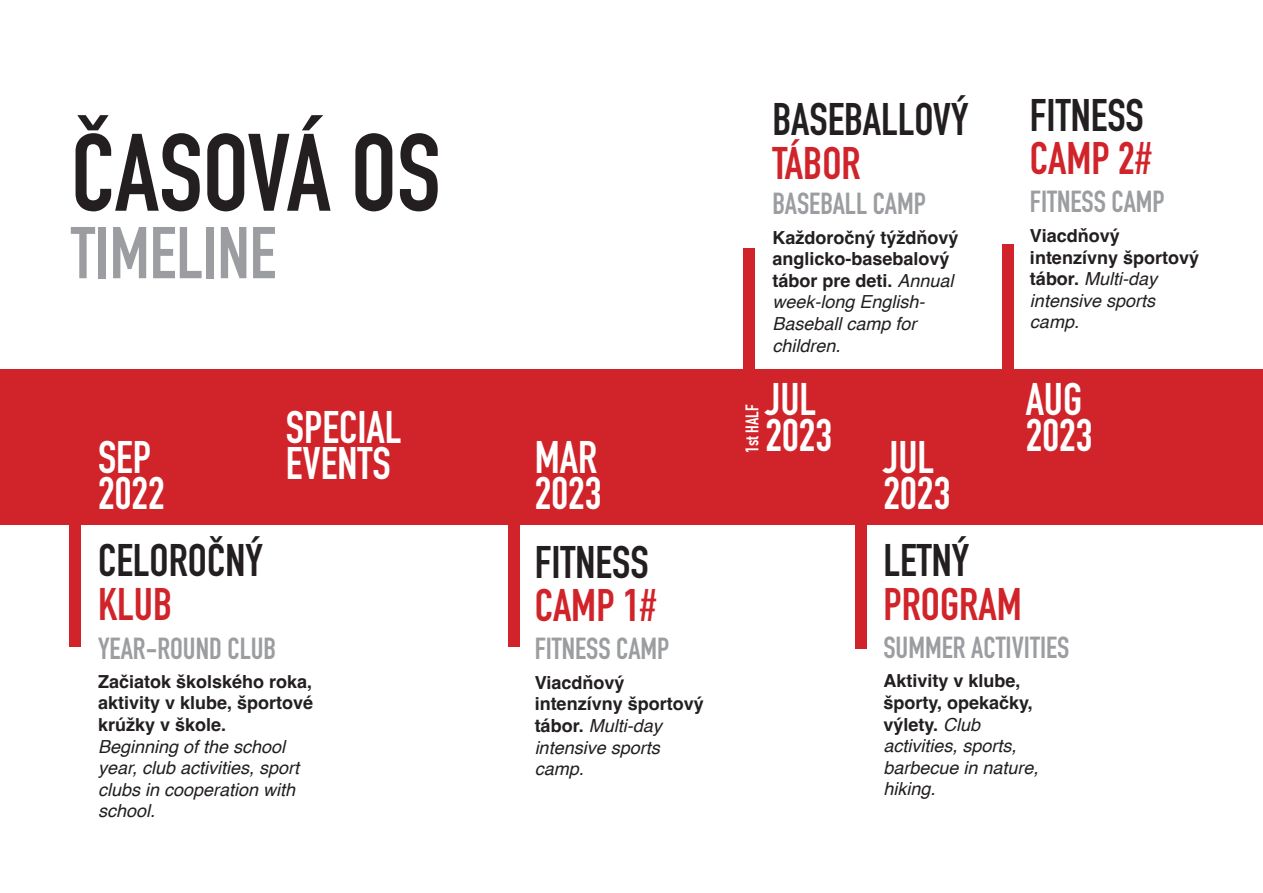
<style>
.page{position:relative;width:1263px;height:893px;background:#fff}
.page>*{position:absolute;margin:0;border:0;box-sizing:border-box;transform-origin:0 0}
.t1{font:700 108px "DIN Condensed";color:#231f20}
.t2{font:700 72px "DIN Condensed";color:#9b9da0}
.t3{font:700 45px/36px "DIN Condensed";color:#fff}
.t4{font:700 45px "DIN Condensed";color:#231f20}
.t5{font:700 45px "DIN Condensed";color:#d1232a}
.t6{font:700 30px "DIN Condensed";color:#9b9da0}
.t7{font:700 18px/21.6px "Helvetica";color:#231f20}
.t8{font:italic 18px/21.6px "Helvetica";color:#231f20}
.t9{font:700 18px "DIN Condensed";color:#fff}
.s1{font-weight:400;font-style:italic}
.s2{font-weight:700;font-style:normal}
</style>
<div class="page">
<div style="left:0;top:369px;width:1263px;height:155px;background:#d1232a"></div>
<div style="left:744px;top:248px;width:11px;height:203px;background:#d1232a"></div>
<div style="left:508px;top:440px;width:12px;height:207px;background:#d1232a"></div>
<div style="left:70px;top:440px;width:11px;height:207px;background:#d1232a"></div>
<div style="left:855px;top:460px;width:11px;height:189px;background:#d1232a"></div>
<div style="left:1002px;top:244px;width:11px;height:207px;background:#d1232a"></div>
<h1 class="t1" style="left:71px;top:100px;width:371px">ČASOVÁ OS</h1>
<h2 class="t2" style="left:71px;top:205px;width:207px">TIMELINE</h2>
<h3 class="t3" style="left:286px;top:409px;width:117px">SPECIAL<br>EVENTS</h3>
<h3 class="t3" style="left:98px;top:438px;width:68px">SEP<br>2022</h3>
<h3 class="t4" style="left:98px;top:530px;width:166px">CELOROČNÝ</h3>
<h3 class="t5" style="left:98px;top:574px;width:76px">KLUB</h3>
<h3 class="t6" style="left:98px;top:629px;width:180px">YEAR-ROUND CLUB</h3>
<p class="t7" style="left:98px;top:673px;width:217px;text-align:justify">Začiatok školského roka, aktivity v klube, športové krúžky v škole.</p>
<p class="t8" style="left:98px;top:736px;width:203px">Beginning of the school year, club activities, sport clubs in cooperation with school.</p>
<h3 class="t3" style="left:535px;top:438px;width:68px">MAR<br>2023</h3>
<h3 class="t4" style="left:535px;top:532px;width:115px">FITNESS</h3>
<h3 class="t5" style="left:535px;top:575px;width:123px">CAMP 1#</h3>
<h3 class="t6" style="left:535px;top:629px;width:136px">FITNESS CAMP</h3>
<p class="t7" style="left:535px;top:674px;width:171px">Viacdňový intenzívny športový tábor. <span class="s1">Multi-day intensive sports camp.</span></p>
<h3 class="t4" style="left:772px;top:89px;width:198px">BASEBALLOVÝ</h3>
<h3 class="t5" style="left:772px;top:133px;width:90px">TÁBOR</h3>
<h3 class="t6" style="left:772px;top:183px;width:155px">BASEBALL CAMP</h3>
<p class="t7" style="left:772px;top:228px;width:187px">Každoročný týždňový anglicko-basebalový tábor pre deti. <span class="s1">Annual week-long English-<br>Baseball camp for children.</span></p>
<h3 class="t3" style="left:765px;top:381px;width:68px">JUL<br>2023</h3>
<p class="t9" style="left:740px;top:453px;width:50px;rotate:-90deg">1st HALF</p>
<h3 class="t3" style="left:883px;top:438px;width:68px">JUL<br>2023</h3>
<h3 class="t4" style="left:1030px;top:85px;width:115px">FITNESS</h3>
<h3 class="t5" style="left:1030px;top:128px;width:123px">CAMP 2#</h3>
<h3 class="t6" style="left:1030px;top:182px;width:136px">FITNESS CAMP</h3>
<p class="t7" style="left:1030px;top:227px;width:171px">Viacdňový intenzívny športový tábor. <span class="s1">Multi-day intensive sports camp.</span></p>
<h3 class="t3" style="left:1026px;top:381px;width:68px">AUG<br>2023</h3>
<h3 class="t4" style="left:883px;top:530px;width:87px">LETNÝ</h3>
<h3 class="t5" style="left:883px;top:574px;width:140px">PROGRAM</h3>
<h3 class="t6" style="left:883px;top:627px;width:187px">SUMMER ACTIVITIES</h3>
<p class="t8" style="left:883px;top:671px;width:157px"><span class="s2">Aktivity v klube, športy, opekačky, výlety.</span> Club activities, sports, barbecue in nature, hiking.</p>
</div>
